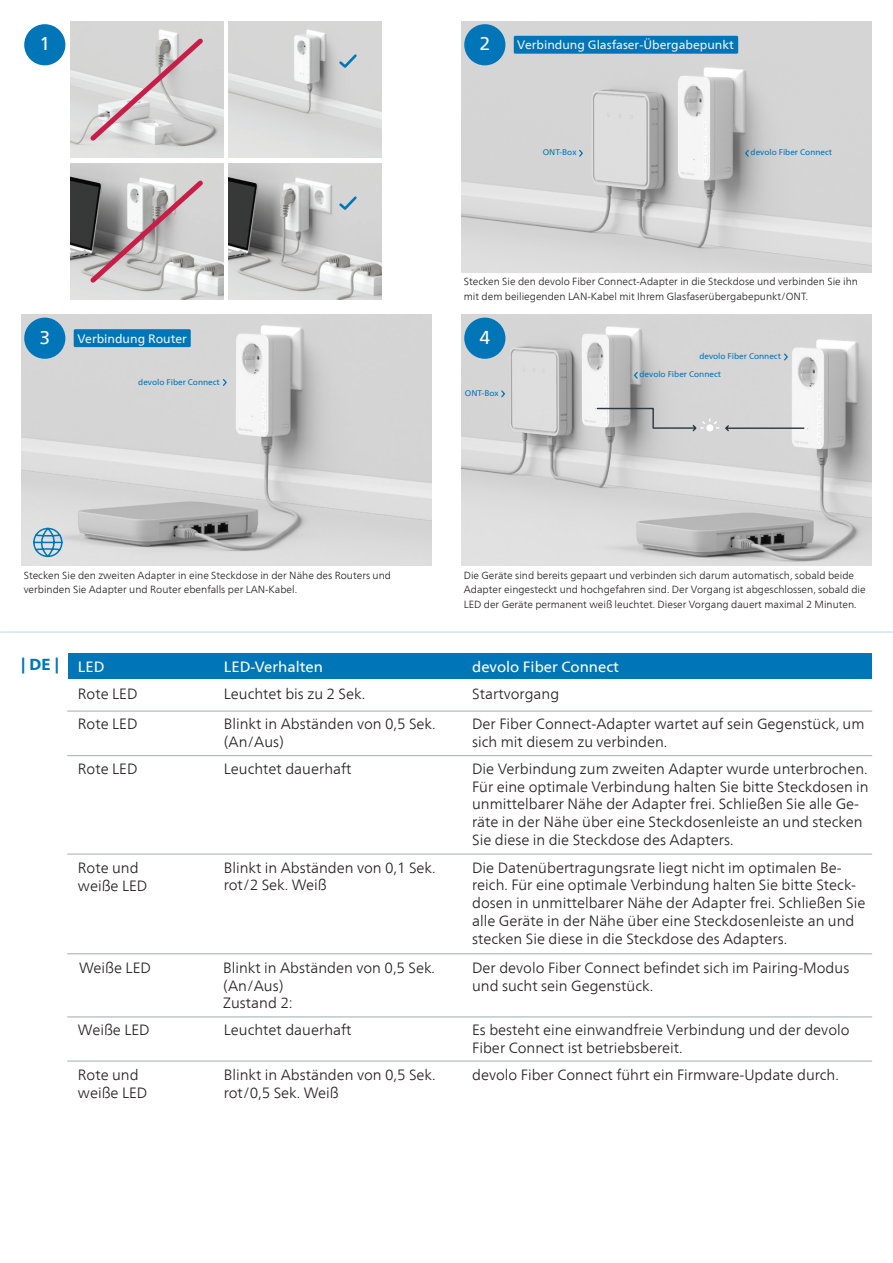
<style>
.page{position:relative;width:893px;height:1263px;background:#fff}
.page>*{position:absolute;margin:0;border:0;box-sizing:border-box;transform-origin:0 0}
.t1{font:18.6px "Frutiger Neue LT Com";color:#fff}
.t2{font:800 15.9px "Frutiger Neue LT Com";color:#0076b8}
.t3{font:300 14.85px/17.9px "Frutiger Neue LT Com";color:#231f20}
.t4{font:14.85px "Frutiger Neue LT Com";color:#fff}
.t5{font:12.15px "Frutiger Neue LT Com";color:#f2f3f4}
.t6{font:300 10.35px/14.4px "Frutiger Neue LT Com";color:#231f20}
.t7{font:8.25px "Frutiger Neue LT Com";color:#0076b8}
</style>
<div class="page">
<img style="left:228px;top:21px;width:153px;height:137px">
<img style="left:70px;top:163px;width:153px;height:137px">
<img style="left:70px;top:21px;width:153px;height:137px">
<img style="left:228px;top:163px;width:153px;height:137px">
<svg style="left:337px;top:52px;width:22px;height:18px"></svg>
<svg style="left:337px;top:194px;width:22px;height:18px"></svg>
<svg style="left:86px;top:34px;width:121px;height:111px"></svg>
<img style="left:461px;top:21px;width:411px;height:251px">
<svg style="left:86px;top:176px;width:121px;height:111px"></svg>
<div style="left:24px;top:24px;width:41px;height:41px;background:#0076b8;border-radius:50%"></div>
<div style="left:464px;top:24px;width:41px;height:41px;background:#0076b8;border-radius:50%"></div>
<img style="left:21px;top:315px;width:411px;height:251px">
<div style="left:24px;top:318px;width:41px;height:41px;background:#0076b8;border-radius:50%"></div>
<svg style="left:32px;top:526px;width:31px;height:34px"></svg>
<img style="left:461px;top:315px;width:411px;height:251px">
<div style="left:464px;top:318px;width:41px;height:41px;background:#0076b8;border-radius:50%"></div>
<svg style="left:744px;top:149px;width:6px;height:9px"></svg>
<svg style="left:578px;top:149px;width:6px;height:9px"></svg>
<svg style="left:500px;top:389px;width:6px;height:10px"></svg>
<svg style="left:633px;top:371px;width:6px;height:9px"></svg>
<svg style="left:783px;top:352px;width:6px;height:10px"></svg>
<svg style="left:222px;top:378px;width:6px;height:9px"></svg>
<svg style="left:596px;top:407px;width:209px;height:26px"></svg>
<div style="left:706px;top:424px;width:7px;height:7px;background:#fff;border-radius:50%"></div>
<div style="left:514px;top:36px;width:224px;height:18px;background:#0076b8;border-radius:2px"></div>
<div style="left:74px;top:329px;width:117px;height:18px;background:#0076b8;border-radius:2px"></div>
<div style="left:69px;top:653px;width:148px;height:25px;background:#0076b8"></div>
<div style="left:463px;top:653px;width:409px;height:25px;background:#0076b8"></div>
<div style="left:214px;top:653px;width:252px;height:25px;background:#0076b8"></div>
<hr style="left:68px;top:710px;width:804px;height:2px;background:#aeb4b8">
<hr style="left:68px;top:755px;width:804px;height:1px;background:#aeb4b8">
<hr style="left:68px;top:853px;width:804px;height:2px;background:#aeb4b8">
<hr style="left:68px;top:953px;width:804px;height:1px;background:#aeb4b8">
<hr style="left:68px;top:1016px;width:804px;height:1px;background:#aeb4b8">
<hr style="left:68px;top:1060px;width:804px;height:2px;background:#aeb4b8">
<hr style="left:1px;top:632px;width:891px;height:1px;background:#73a9d6">
<p class="t1" style="left:39px;top:32px;width:12px">1</p>
<p class="t1" style="left:479px;top:32px;width:12px">2</p>
<p class="t5" style="left:517px;top:38px;width:218px">Verbindung Glasfaser-Übergabepunkt</p>
<p class="t7" style="left:543px;top:147px;width:35px">ONT-Box</p>
<p class="t7" style="left:751px;top:147px;width:83px">devolo Fiber Connect</p>
<p class="t6" style="left:464px;top:274px;width:396px">Stecken Sie den devolo Fiber Connect-Adapter in die Steckdose und verbinden Sie ihn mit dem beiliegenden LAN-Kabel mit Ihrem Glasfaserübergabepunkt/ONT.</p>
<p class="t1" style="left:39px;top:326px;width:12px">3</p>
<p class="t1" style="left:479px;top:326px;width:12px">4</p>
<p class="t5" style="left:78px;top:331px;width:111px">Verbindung Router</p>
<p class="t7" style="left:138px;top:377px;width:83px">devolo Fiber Connect</p>
<p class="t7" style="left:465px;top:388px;width:35px">ONT-Box</p>
<p class="t7" style="left:699px;top:351px;width:83px">devolo Fiber Connect</p>
<p class="t7" style="left:639px;top:369px;width:83px">devolo Fiber Connect</p>
<p class="t6" style="left:24px;top:568px;width:369px">Stecken Sie den zweiten Adapter in eine Steckdose in der Nähe des Routers und verbinden Sie Adapter und Router ebenfalls per LAN-Kabel.</p>
<p class="t6" style="left:464px;top:568px;width:403px">Die Geräte sind bereits gepaart und verbinden sich darum automatisch, sobald beide<br>Adapter eingesteckt und hochgefahren sind. Der Vorgang ist abgeschlossen, sobald die<br>LED der Geräte permanent weiß leuchtet. Dieser Vorgang dauert maximal 2 Minuten.</p>
<p class="t2" style="left:21px;top:655px;width:39px">| DE |</p>
<p class="t4" style="left:78px;top:658px;width:28px">LED</p>
<p class="t4" style="left:224px;top:658px;width:101px">LED-Verhalten</p>
<p class="t4" style="left:472px;top:658px;width:148px">devolo Fiber Connect</p>
<p class="t3" style="left:224px;top:679px;width:213px;line-height:29.7px">Leuchtet bis zu 2 Sek.<br>Blinkt in Abständen von 0,5 Sek.</p>
<p class="t3" style="left:224px;top:733px;width:62px">(An/Aus)</p>
<p class="t3" style="left:472px;top:679px;width:394px;line-height:29.7px">Startvorgang<br>Der Fiber Connect-Adapter wartet auf sein Gegenstück, um</p>
<p class="t3" style="left:472px;top:733px;width:197px">sich mit diesem zu verbinden.</p>
<p class="t3" style="left:78px;top:679px;width:61px;line-height:29.8px">Rote LED<br>Rote LED</p>
<p class="t3" style="left:78px;top:760px;width:61px">Rote LED</p>
<p class="t3" style="left:224px;top:759px;width:129px">Leuchtet dauerhaft</p>
<p class="t3" style="left:472px;top:759px;width:398px">Die Verbindung zum zweiten Adapter wurde unterbrochen.<br>Für eine optimale Verbindung halten Sie bitte Steckdosen in unmittelbarer Nähe der Adapter frei. Schließen Sie alle Ge&shy;räte in der Nähe über eine Steckdosenleiste an und stecken Sie diese in die Steckdose des Adapters.</p>
<p class="t3" style="left:472px;top:858px;width:395px">Die Datenübertragungsrate liegt nicht im optimalen Be&shy;reich. Für eine optimale Verbindung halten Sie bitte Steck&shy;dosen in unmittelbarer Nähe der Adapter frei. Schließen Sie alle Geräte in der Nähe über eine Steckdosenleiste an und stecken Sie diese in die Steckdose des Adapters.</p>
<p class="t3" style="left:472px;top:958px;width:379px">Der devolo Fiber Connect befindet sich im Pairing-Modus und sucht sein Gegenstück.</p>
<p class="t3" style="left:224px;top:858px;width:213px">Blinkt in Abständen von 0,1 Sek. rot/2 Sek. Weiß</p>
<p class="t3" style="left:78px;top:859px;width:71px">Rote und weiße LED</p>
<p class="t3" style="left:223px;top:958px;width:213px">Blinkt in Abständen von 0,5 Sek. (An/Aus)<br>Zustand 2:</p>
<p class="t3" style="left:79px;top:959px;width:73px">Weiße LED</p>
<p class="t3" style="left:78px;top:1021px;width:73px">Weiße LED</p>
<p class="t3" style="left:78px;top:1065px;width:71px">Rote und weiße LED</p>
<p class="t3" style="left:224px;top:1021px;width:129px">Leuchtet dauerhaft</p>
<p class="t3" style="left:224px;top:1065px;width:213px">Blinkt in Abständen von 0,5 Sek. rot/0,5 Sek. Weiß</p>
<p class="t3" style="left:472px;top:1021px;width:379px">Es besteht eine einwandfreie Verbindung und der devolo<br>Fiber Connect ist betriebsbereit.</p>
<p class="t3" style="left:472px;top:1065px;width:368px">devolo Fiber Connect führt ein Firmware-Update durch.</p>
</div>
